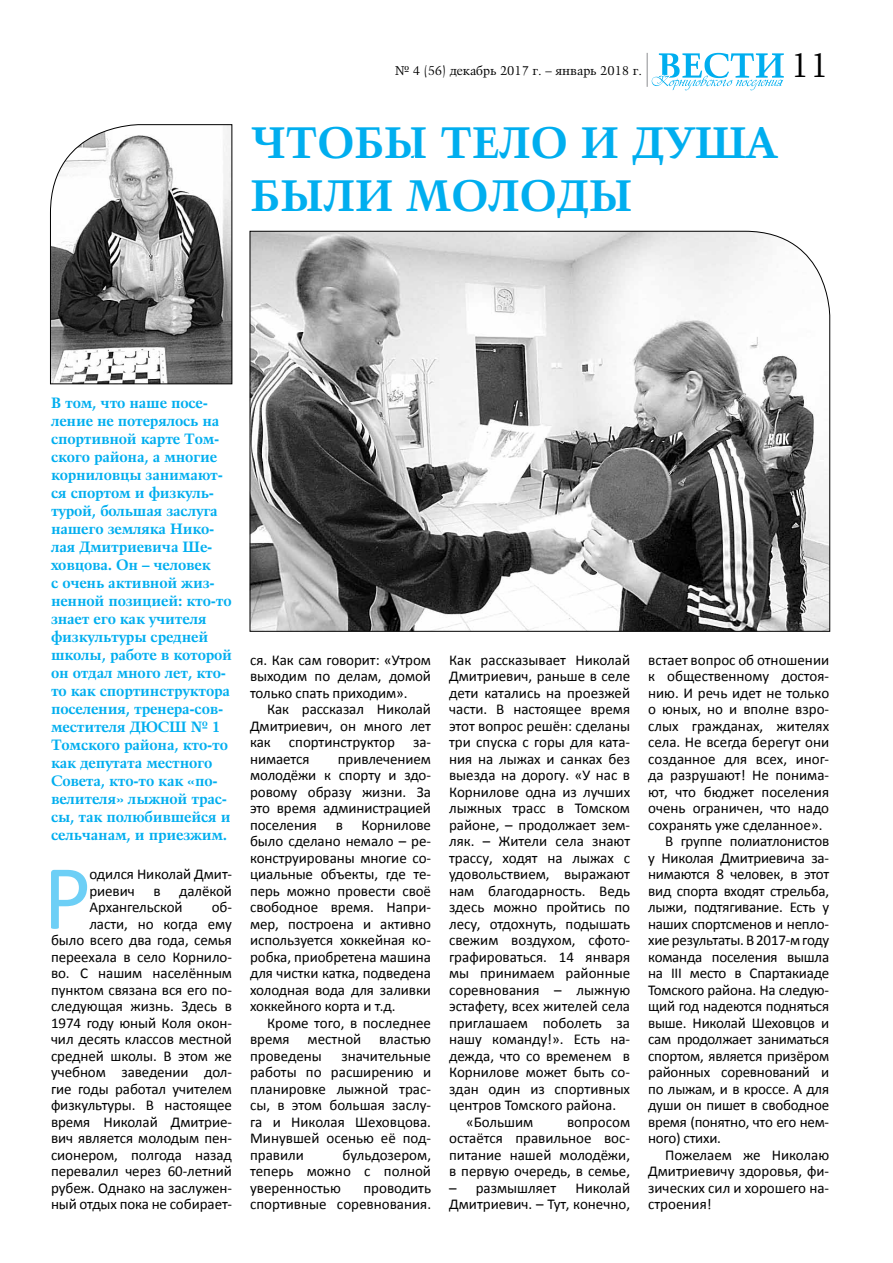
<style>
.page{position:relative;width:893px;height:1263px;background:#fff}
.page>*{position:absolute;margin:0;border:0;box-sizing:border-box;transform-origin:0 0}
.t1{font:93px "Calibri";color:#6dcff6}
.t2{font:700 44.25px "Kuenstler 480 BT";color:#00aeef}
.t3{font:33.9px "Kuenstler 480 BT";color:#000}
.t4{font:15px/16.5px "Calibri";letter-spacing:-.005em;color:#000;text-align:justify}
.t5{font:700 15px/18px "Kuenstler 480 BT";letter-spacing:-.015em;color:#00aeef}
.t6{font:12.75px "Kuenstler 480 BT";color:#000}
</style>
<div class="page">
<svg style="left:249px;top:53px;width:535px;height:191px"></svg>
<svg style="left:250px;top:231px;width:580px;height:401px"></svg>
<svg style="left:50px;top:124px;width:182px;height:260px"></svg>
<p class="t6" style="left:395px;top:62px;width:248px">№ 4 (56) декабрь 2017 г. – январь 2018 г.</p>
<h3 class="t3" style="left:790px;top:44px;width:40px">11</h3>
<h2 class="t2" style="left:251px;top:114px;width:36px">чтобы</h2>
<h2 class="t2" style="left:441px;top:114px;width:33px">тело</h2>
<h2 class="t2" style="left:581px;top:114px;width:89px">и душа</h2>
<h2 class="t2" style="left:251px;top:167px;width:36px">были</h2>
<h2 class="t2" style="left:406px;top:167px;width:39px">молоды</h2>
<p class="t5" style="left:51px;top:394px;width:183px">В том, что наше посе&shy;ление не потерялось на спортивной карте Том&shy;ского района, а многие корниловцы занимают&shy;ся спортом и физкуль&shy;турой, большая заслуга нашего земляка Нико&shy;лая Дмитриевича Ше&shy;ховцова. Он – человек<br>с очень активной жиз&shy;ненной позицией: кто-то знает его как учителя физкультуры средней школы, работе в которой он отдал много лет, кто&shy;то как спортинструктора поселения, тренера-сов&shy;местителя ДЮСШ № 1<br>Томского района, кто-то как депутата местного<br>Совета, кто-то как «по&shy;велителя» лыжной трас&shy;сы, так полюбившейся и сельчанам, и приезжим.</p>
<h1 class="t1" style="left:43px;top:833px;width:50px">Р</h1>
<p class="t4" style="left:89px;top:865px;width:144px">одился Николай Дмит&shy;риевич в далёкой Архангельской</p>
<p class="t4" style="left:51px;top:898px;width:183px;text-align:right">об-<br>ласти, но когда ему<br>было всего два года, семья переехала в село Корнило&shy;во. С нашим населённым пунктом связана вся его по&shy;следующая жизнь. Здесь в<br>1974 году юный Коля окон&shy;чил десять классов местной средней школы. В этом же учебном заведении дол&shy;гие годы работал учителем физкультуры. В настоящее время Николай Дмитрие&shy;вич является молодым пен&shy;сионером, полгода назад перевалил через 60-летний рубеж. Однако на заслужен&shy;ный отдых пока не собирает-</p>
<p class="t4" style="left:250px;top:651px;width:183px">ся. Как сам говорит: «Утром выходим по делам, домой только спать приходим».</p>
<p class="t4" style="left:250px;top:700px;width:183px;text-indent:17px">Как рассказал Николай Дмитриевич, он много лет как спортинструктор за&shy;нимается</p>
<p class="t4" style="left:250px;top:750px;width:183px;text-indent:88px">привлечением молодёжи к спорту и здо&shy;ровому образу жизни. За это время администрацией поселения в Корнилове было сделано немало – ре&shy;конструированы многие со&shy;циальные объекты, где те&shy;перь можно провести своё свободное время. Напри&shy;мер, построена и активно используется хоккейная ко&shy;робка, приобретена машина для чистки катка, подведена холодная вода для заливки хоккейного корта и т.д.</p>
<p class="t4" style="left:250px;top:1014px;width:183px;text-indent:17px">Кроме того, в последнее время местной властью проведены</p>
<p class="t4" style="left:250px;top:1047px;width:183px;text-indent:91px">значительные работы по расширению и планировке лыжной трас&shy;сы, в этом большая заслу&shy;га и Николая Шеховцова.<br>Минувшей осенью её под&shy;правили</p>
<p class="t4" style="left:250px;top:1146px;width:183px;text-indent:93px">бульдозером, теперь можно с полной уверенностью</p>
<p class="t4" style="left:250px;top:1179px;width:183px;text-align:right">проводить<br>спортивные соревнования.</p>
<p class="t4" style="left:449px;top:651px;width:183px">Как рассказывает Николай</p>
<p class="t4" style="left:449px;top:667px;width:183px">Дмитриевич, раньше в селе</p>
<p class="t4" style="left:449px;top:684px;width:183px">дети катались на проезжей</p>
<p class="t4" style="left:449px;top:700px;width:183px">части. В настоящее время</p>
<p class="t4" style="left:449px;top:717px;width:183px">этот вопрос решён: сделаны</p>
<p class="t4" style="left:449px;top:733px;width:183px">три спуска с горы для ката-</p>
<p class="t4" style="left:449px;top:750px;width:183px">ния на лыжах и санках без</p>
<p class="t4" style="left:449px;top:766px;width:183px">выезда на дорогу. «У нас в</p>
<p class="t4" style="left:449px;top:783px;width:183px">Корнилове одна из лучших</p>
<p class="t4" style="left:449px;top:799px;width:182px">лыжных трасс в Томском</p>
<p class="t4" style="left:449px;top:816px;width:183px">районе, – продолжает зем-</p>
<p class="t4" style="left:449px;top:832px;width:183px">ляк. – Жители села знают</p>
<p class="t4" style="left:449px;top:849px;width:183px">трассу, ходят на лыжах с</p>
<p class="t4" style="left:449px;top:865px;width:182px">удовольствием, выражают</p>
<p class="t4" style="left:449px;top:882px;width:183px">нам благодарность. Ведь</p>
<p class="t4" style="left:449px;top:898px;width:183px">здесь можно пройтись по</p>
<p class="t4" style="left:449px;top:915px;width:183px">лесу, отдохнуть, подышать</p>
<p class="t4" style="left:449px;top:931px;width:183px">свежим воздухом, сфото-</p>
<p class="t4" style="left:449px;top:948px;width:183px">графироваться. 14 января</p>
<p class="t4" style="left:449px;top:964px;width:183px">мы принимаем районные</p>
<p class="t4" style="left:449px;top:981px;width:183px">соревнования – лыжную</p>
<p class="t4" style="left:449px;top:997px;width:183px">эстафету, всех жителей села</p>
<p class="t4" style="left:449px;top:1014px;width:183px">приглашаем поболеть за</p>
<p class="t4" style="left:449px;top:1030px;width:183px">нашу команду!». Есть на-</p>
<p class="t4" style="left:449px;top:1047px;width:183px">дежда, что со временем в</p>
<p class="t4" style="left:449px;top:1063px;width:183px">Корнилове может быть со-</p>
<p class="t4" style="left:449px;top:1080px;width:183px">здан один из спортивных</p>
<p class="t4" style="left:449px;top:1096px;width:169px">центров Томского района.</p>
<p class="t4" style="left:466px;top:1113px;width:69px">«Большим</p>
<p class="t4" style="left:449px;top:1113px;width:183px;text-indent:118px">вопросом остаётся правильное вос&shy;питание нашей молодёжи, в первую очередь, в семье,</p>
<p class="t4" style="left:449px;top:1179px;width:109px">– размышляет</p>
<p class="t4" style="left:449px;top:1179px;width:183px;text-align:right">Николай<br>Дмитриевич. – Тут, конечно,</p>
<p class="t4" style="left:648px;top:651px;width:183px">встает вопрос об отношении</p>
<p class="t4" style="left:648px;top:667px;width:183px">к общественному достоя-</p>
<p class="t4" style="left:648px;top:684px;width:183px">нию. И речь идет не только</p>
<p class="t4" style="left:648px;top:700px;width:183px">о юных, но и вполне взро-</p>
<p class="t4" style="left:648px;top:717px;width:183px">слых гражданах, жителях</p>
<p class="t4" style="left:648px;top:733px;width:183px">села. Не всегда берегут они</p>
<p class="t4" style="left:648px;top:750px;width:183px">созданное для всех, иног-</p>
<p class="t4" style="left:648px;top:766px;width:183px">да разрушают! Не понима-</p>
<p class="t4" style="left:648px;top:783px;width:183px">ют, что бюджет поселения</p>
<p class="t4" style="left:648px;top:799px;width:183px">очень ограничен, что надо</p>
<p class="t4" style="left:648px;top:816px;width:176px">сохранять уже сделанное».</p>
<p class="t4" style="left:665px;top:832px;width:166px">В группе полиатлонистов</p>
<p class="t4" style="left:648px;top:849px;width:183px">у Николая Дмитриевича за-</p>
<p class="t4" style="left:648px;top:865px;width:182px">нимаются 8 человек, в этот</p>
<p class="t4" style="left:648px;top:882px;width:182px">вид спорта входят стрельба,</p>
<p class="t4" style="left:648px;top:898px;width:183px">лыжи, подтягивание. Есть у</p>
<p class="t4" style="left:648px;top:915px;width:183px">наших спортсменов и непло-</p>
<p class="t4" style="left:648px;top:931px;width:182px">хие результаты. В 2017-м году</p>
<p class="t4" style="left:648px;top:948px;width:183px">команда поселения вышла</p>
<p class="t4" style="left:648px;top:964px;width:183px">на III место в Спартакиаде</p>
<p class="t4" style="left:648px;top:981px;width:182px">Томского района. На следую-</p>
<p class="t4" style="left:648px;top:997px;width:183px">щий год надеются подняться</p>
<p class="t4" style="left:648px;top:1014px;width:183px">выше. Николай Шеховцов и</p>
<p class="t4" style="left:648px;top:1030px;width:182px">сам продолжает заниматься</p>
<p class="t4" style="left:648px;top:1047px;width:182px">спортом, является призёром</p>
<p class="t4" style="left:648px;top:1063px;width:183px">районных соревнований и</p>
<p class="t4" style="left:648px;top:1080px;width:182px">по лыжам, и в кроссе. А для</p>
<p class="t4" style="left:648px;top:1096px;width:183px">души он пишет в свободное</p>
<p class="t4" style="left:648px;top:1113px;width:182px">время (понятно, что его нем-</p>
<p class="t4" style="left:648px;top:1129px;width:74px">ного) стихи.</p>
<p class="t4" style="left:665px;top:1146px;width:166px">Пожелаем же Николаю</p>
<p class="t4" style="left:648px;top:1162px;width:183px">Дмитриевичу здоровья, фи-</p>
<p class="t4" style="left:648px;top:1179px;width:183px">зических сил и хорошего на-</p>
<p class="t4" style="left:648px;top:1195px;width:65px">строения!</p>
</div>
